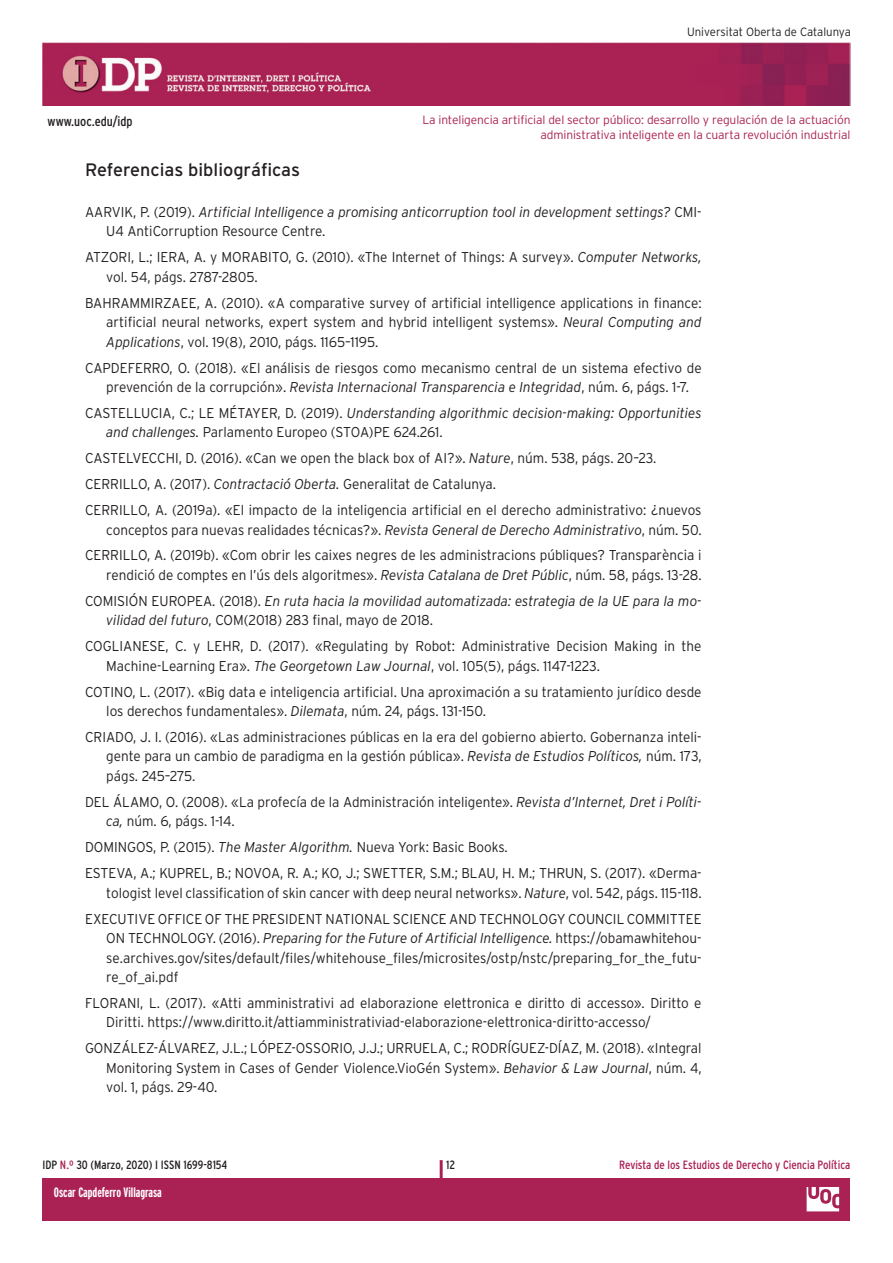
<style>
.page{position:relative;width:893px;height:1263px;background:#fff}
.page>*{position:absolute;margin:0;border:0;box-sizing:border-box;transform-origin:0 0}
.t1{font:18px "Interstate";color:#231f20}
.t2{font:300 14.25px/19.5px "Interstate";color:#231f20;scale:.95 1}
.t3{font:italic 300 14.25px/19.5px "Interstate";color:#231f20;scale:.95 1}
.t4{font:700 extra-condensed 13.5px "Interstate";color:#fff}
.t5{font:condensed 13.5px "Interstate";color:#231f20}
.t6{font:300 12px/14.4px "Interstate";letter-spacing:-.01em;color:#aa2254;text-align:right}
.t7{font:condensed 12px "Interstate";color:#aa2254}
.t8{font:condensed 12px "Interstate";color:#231f20}
.t9{font:300 12px "Interstate";color:#231f20;scale:.95 1}
.t10{font:700 extra-condensed 12px "Interstate";color:#fff}
.s1{font-style:normal}
.s2{font-style:italic}
.s3{color:#aa2254}
</style>
<div class="page">
<div style="left:43px;top:1178px;width:807px;height:42px;background:#aa2254"></div>
<hr style="left:440px;top:1160px;width:3px;height:44px;background:#aa2254">
<img style="left:43px;top:43px;width:807px;height:63px">
<svg style="left:806px;top:1187px;width:34px;height:25px"></svg>
<p class="t5" style="left:48px;top:113px;width:87px">www.uoc.edu/idp</p>
<p class="t9" style="left:687px;top:25px;width:174px">Universitat Oberta de Catalunya</p>
<p class="t6" style="left:422px;top:113px;width:430px">La inteligencia artificial del sector público: desarrollo y regulación de la actuación administrativa inteligente en la cuarta revolución industrial</p>
<p class="t1" style="left:85px;top:160px;width:217px">Referencias bibliográficas</p>
<p class="t3" style="left:106px;top:202px;width:628px;text-indent:-21px"><span class="s1">AARVIK, P. (2019).</span> Artificial Intelligence a promising anticorruption tool in development settings? <span class="s1">CMI-<br>U4 AntiCorruption Resource Centre.</span></p>
<p class="t2" style="left:106px;top:247px;width:628px;text-indent:-21px">ATZORI, L.; IERA, A. y MORABITO, G. (2010). «The Internet of Things: A survey». <span class="s2">Computer Networks, </span>vol. 54, págs. 2787-2805.</p>
<p class="t2" style="left:106px;top:293px;width:628px;text-align:justify;text-indent:-21px">BAHRAMMIRZAEE, A. (2010). «A comparative survey of artificial intelligence applications in finance: artificial neural networks, expert system and hybrid intelligent systems». <span class="s2">Neural Computing and Applications</span>, vol. 19(8), 2010, págs. 1165–1195.</p>
<p class="t2" style="left:106px;top:358px;width:628px;text-indent:-21px">CAPDEFERRO, O. (2018). «El análisis de riesgos como mecanismo central de un sistema efectivo de prevención de la corrupción». <span class="s2">Revista Internacional Transparencia e Integridad</span>, núm. 6, págs. 1-7.</p>
<p class="t2" style="left:106px;top:403px;width:628px;text-indent:-21px">CASTELLUCIA, C.; LE MÉTAYER, D. (2019). <span class="s2">Understanding algorithmic decision-making: Opportunities and challenges.</span> Parlamento Europeo (STOA)PE 624.261.</p>
<p class="t2" style="left:85px;top:445px;width:650px;line-height:26px">CASTELVECCHI, D. (2016). «Can we open the black box of AI?». <span class="s2">Nature</span>, núm. 538, págs. 20–23.<br>CERRILLO, A. (2017). <span class="s2">Contractació Oberta.</span> Generalitat de Catalunya.<br>CERRILLO, A. (2019a). «El impacto de la inteligencia artificial en el derecho administrativo: ¿nuevos</p>
<p class="t2" style="left:85px;top:516px;width:650px;line-height:26px;text-align:right">conceptos para nuevas realidades técnicas?». <span class="s2">Revista General de Derecho Administrativo</span>, núm. 50.<br>CERRILLO, A. (2019b). «Com obrir les caixes negres de les administracions públiques? Transparència i</p>
<p class="t3" style="left:85px;top:562px;width:650px;line-height:26px;text-align:right"><span class="s1">rendició de comptes en l’ús dels algoritmes».</span> Revista Catalana de Dret Públic<span class="s1">, núm. 58, págs. 13-28.<br>COMISIÓN EUROPEA. (2018).</span> En ruta hacia la movilidad automatizada: estrategia de la UE para la mo-</p>
<p class="t2" style="left:85px;top:607px;width:650px;line-height:26px;text-indent:21px"><span class="s2">vilidad del futuro</span>, COM(2018) 283 final, mayo de 2018.<br>COGLIANESE, C. y LEHR, D. (2017). «Regulating by Robot: Administrative Decision Making in the</p>
<p class="t2" style="left:85px;top:653px;width:650px;line-height:26px;text-indent:21px">Machine-Learning Era». <span class="s2">The Georgetown Law Journal</span>, vol. 105(5), págs. 1147-1223.<br>COTINO, L. (2017). «Big data e inteligencia artificial. Una aproximación a su tratamiento jurídico desde</p>
<p class="t2" style="left:85px;top:698px;width:650px;line-height:26px;text-indent:21px">los derechos fundamentales». <span class="s2">Dilemata</span>, núm. 24, págs. 131-150.<br>CRIADO, J. I. (2016). «Las administraciones públicas en la era del gobierno abierto. Gobernanza inteli-</p>
<p class="t2" style="left:106px;top:747px;width:628px">gente para un cambio de paradigma en la gestión pública». <span class="s2">Revista de Estudios Políticos,</span> núm. 173, págs. 245–275.</p>
<p class="t2" style="left:106px;top:792px;width:628px;text-indent:-21px">DEL ÁLAMO, O. (2008). «La profecía de la Administración inteligente». <span class="s2">Revista d’Internet, Dret i Políti&shy;ca,</span> núm. 6, págs. 1-14.</p>
<p class="t2" style="left:85px;top:834px;width:650px;line-height:26px">DOMINGOS, P. (2015). <span class="s2">The Master Algorithm.</span> Nueva York: Basic Books.<br>ESTEVA, A.; KUPREL, B.; NOVOA, R. A.; KO, J.; SWETTER, S.M.; BLAU, H. M.; THRUN, S. (2017). «Derma-</p>
<p class="t2" style="left:85px;top:879px;width:650px;line-height:26px;text-align:right">tologist level classification of skin cancer with deep neural networks». <span class="s2">Nature</span>, vol. 542, págs. 115-118.<br>EXECUTIVE OFFICE OF THE PRESIDENT NATIONAL SCIENCE AND TECHNOLOGY COUNCIL COMMITTEE</p>
<p class="t2" style="left:106px;top:928px;width:628px;text-align:justify">ON TECHNOLOGY. (2016). <span class="s2">Preparing for the Future of Artificial Intelligence.</span> https://obamawhitehou&shy;se.archives.gov/sites/default/files/whitehouse_files/microsites/ostp/nstc/preparing_for_the_futu&shy;re_of_ai.pdf</p>
<p class="t2" style="left:106px;top:993px;width:628px;text-indent:-21px">FLORANI, L. (2017). «Atti amministrativi ad elaborazione elettronica e diritto di accesso». Diritto e<br>Diritti. https://www.diritto.it/attiamministrativiad-elaborazione-elettronica-diritto-accesso/</p>
<p class="t2" style="left:106px;top:1038px;width:628px;text-align:justify;text-indent:-21px">GONZÁLEZ-ÁLVAREZ, J.L.; LÓPEZ-OSSORIO, J.J.; URRUELA, C.; RODRÍGUEZ-DÍAZ, M. (2018). «Integral Monitoring System in Cases of Gender Violence.VioGén System». <span class="s2">Behavior &amp; Law Journal</span>, núm. 4, vol. 1, págs. 29-40.</p>
<p class="t8" style="left:43px;top:1158px;width:186px">IDP <span class="s3">N.º</span> 30 (Marzo, 2020) I ISSN 1699-8154</p>
<p class="t8" style="left:446px;top:1158px;width:10px">12</p>
<p class="t7" style="left:619px;top:1158px;width:233px">Revista de los Estudios de Derecho y Ciencia Política</p>
<p class="t10" style="left:59px;top:1185px;width:31px">Eloi Puig</p>
<p class="t4" style="left:54px;top:1185px;width:110px">Oscar Capdeferro Villagrasa</p>
</div>
